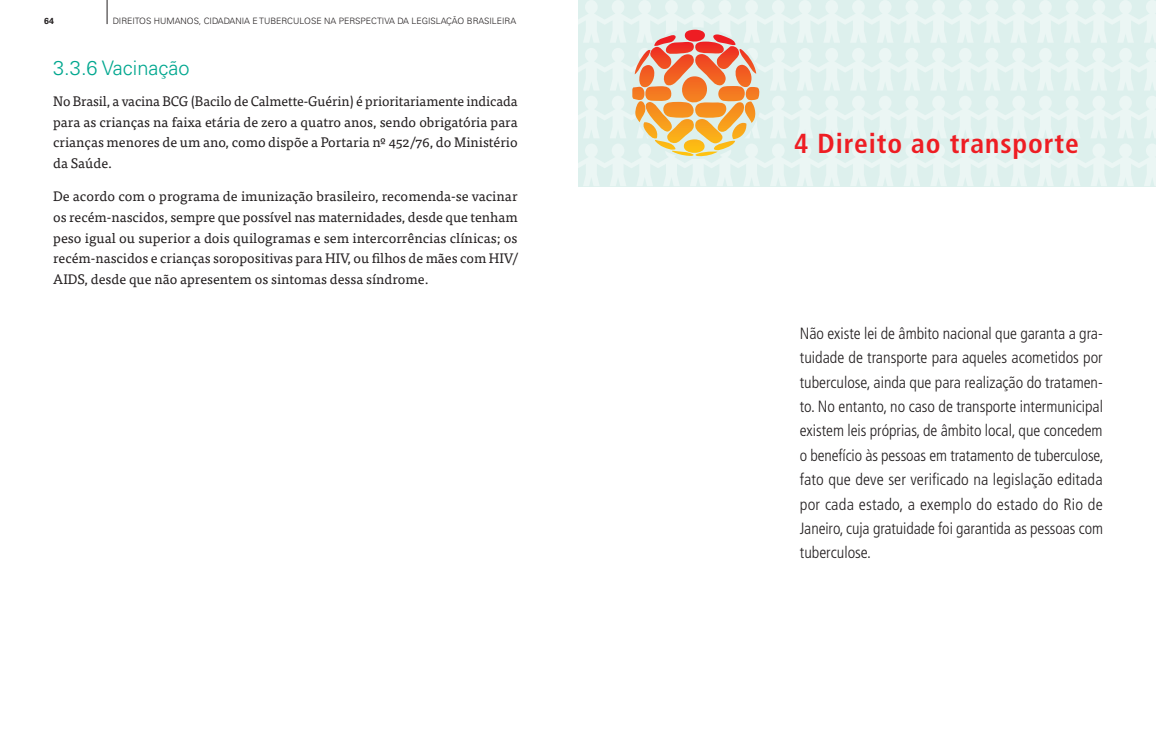
<style>
.page{position:relative;width:1156px;height:745px;background:#fff}
.page>*{position:absolute;margin:0;border:0;box-sizing:border-box;transform-origin:0 0}
.hb__Par__Nível_1{font:700 condensed 27.5px "Frutiger LT Std";letter-spacing:.035em;color:#ee1d23}
.hb__Par__nível{font:300 20px "Univers LT Std";color:#00a78f}
.t1{font:300 condensed 16.25px/24.4px "Frutiger LT Std";letter-spacing:-.005em;color:#231f20;text-align:justify}
.t2{font:13.75px/20.6px "Tisa Pro";color:#231f20;text-align:justify}
.t3{font:300 8.75px "Univers LT Std";color:#231f20}
.t4{font:700 8.75px "Univers LT Std";color:#231f20}
</style>
<div class="page">
<svg style="left:107px;top:0;width:1px;height:24px"></svg>
<svg style="left:578px;top:0;width:577px;height:186px;background:#e4e8df"></svg>
<p class="t4" style="left:44px;top:16px;width:11px">64</p>
<p class="t3" style="left:113px;top:16px;width:405px">DIREITOS HUMANOS, CIDADANIA E TUBERCULOSE NA PERSPECTIVA DA LEGISLAÇÃO BRASILEIRA</p>
<p class="hb__Par__nível" style="left:53px;top:56px;width:138px">3.3.6 Vacinação</p>
<p class="t2" style="left:53px;top:90px;width:466px">No Brasil, a vacina BCG (Bacilo de Calmette-Guérin) é prioritariamente indicada para as crianças na faixa etária de zero a quatro anos, sendo obrigatória para crianças menores de um ano, como dispõe a Portaria nº 452/76, do Ministério da Saúde.</p>
<p class="t2" style="left:53px;top:185px;width:466px">De acordo com o programa de imunização brasileiro, recomenda-se vacinar os recém-nascidos, sempre que possível nas maternidades, desde que tenham peso igual ou superior a dois quilogramas e sem intercorrências clínicas; os recém-nascidos e crianças soropositivas para HIV, ou filhos de mães com HIV/ AIDS, desde que não apresentem os sintomas dessa síndrome.</p>
<p class="hb__Par__Nível_1" style="left:794px;top:126px;width:286px">4 Direito ao transporte</p>
<p class="t1" style="left:799px;top:321px;width:305px">Não existe lei de âmbito nacional que garanta a gra&shy;tuidade de transporte para aqueles acometidos por tuberculose, ainda que para realização do tratamen&shy;to. No entanto, no caso de transporte intermunicipal existem leis próprias, de âmbito local, que concedem o benefício às pessoas em tratamento de tuberculose, fato que deve ser verificado na legislação editada por cada estado, a exemplo do estado do Rio de Janeiro, cuja gratuidade foi garantida as pessoas com tuberculose.</p>
</div>
